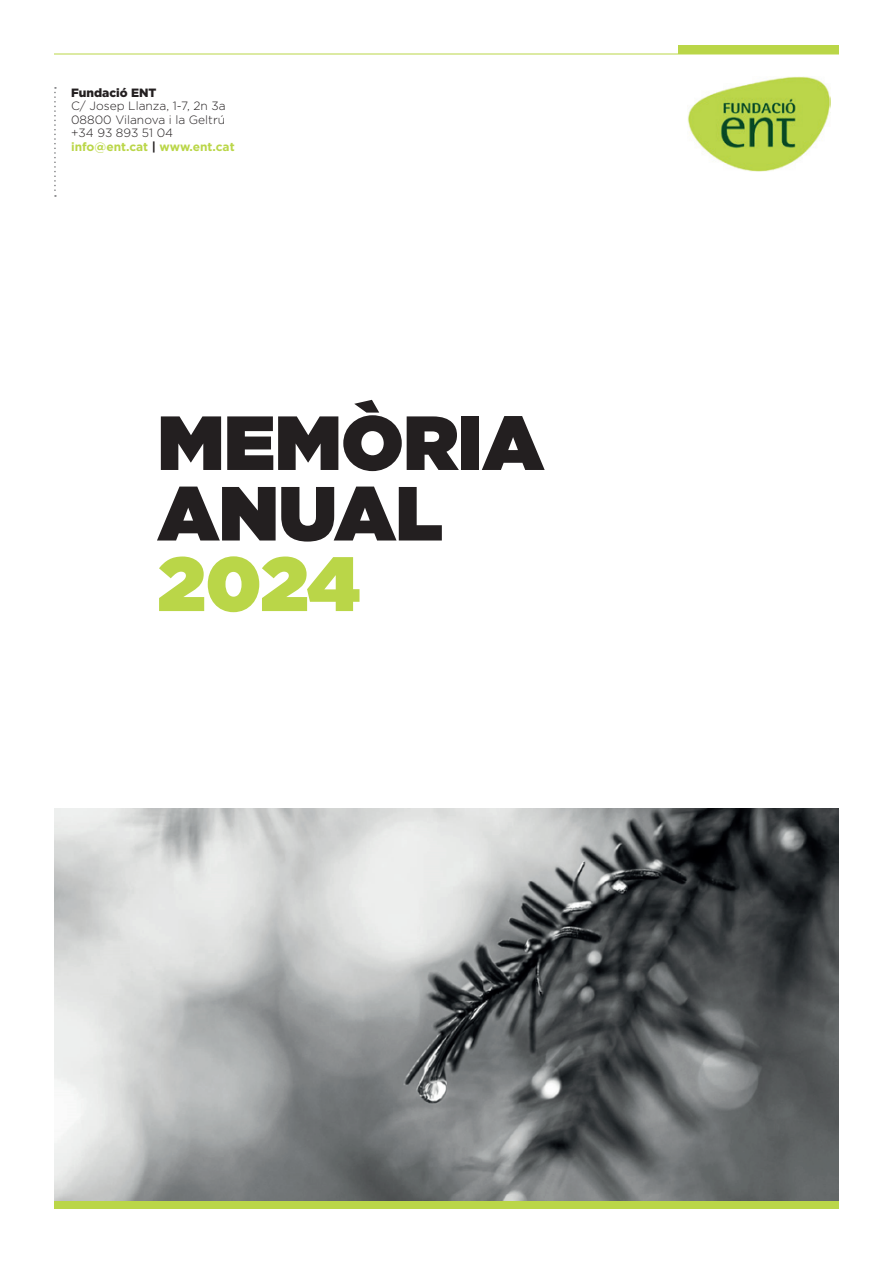
<style>
.page{position:relative;width:893px;height:1263px;background:#fff}
.page>*{position:absolute;margin:0;border:0;box-sizing:border-box;transform-origin:0 0}
.t1{font:900 76.5px/70.5px "Gotham";color:#231f20}
.t2{font:900 76.5px "Gotham";color:#bad648}
.t3{font:300 12px/13.5px "Gotham";color:#231f20}
.t4{font:900 12px "Gotham";color:#231f20}
.s1{font-weight:700;color:#bad648}
.s2{font-weight:700}
</style>
<div class="page">
<div style="left:678px;top:45px;width:161px;height:9px;background:#bad648"></div>
<hr style="left:54px;top:54px;width:785px;height:1px;background:#bad648">
<div style="left:54px;top:1200px;width:785px;height:9px;background:#bad648"></div>
<svg style="left:54px;top:87px;width:2px;height:110px"></svg>
<img style="left:687px;top:77px;width:143px;height:94px">
<img style="left:54px;top:808px;width:785px;height:392px">
<p class="t4" style="left:71px;top:84px;width:87px">Fundació ENT</p>
<p class="t3" style="left:71px;top:99px;width:165px">C/ Josep Llanza, 1-7, 2n 3a<br>08800 Vilanova i la Geltrú +34 93 893 51 04 <span class="s1">info@ent.cat</span> <span class="s2">|</span> <span class="s1">www.ent.cat</span></p>
<h1 class="t1" style="left:158px;top:406px;width:388px">MEMÒRIA<br>ANUAL</h1>
<h1 class="t2" style="left:158px;top:529px;width:204px">2024</h1>
</div>
